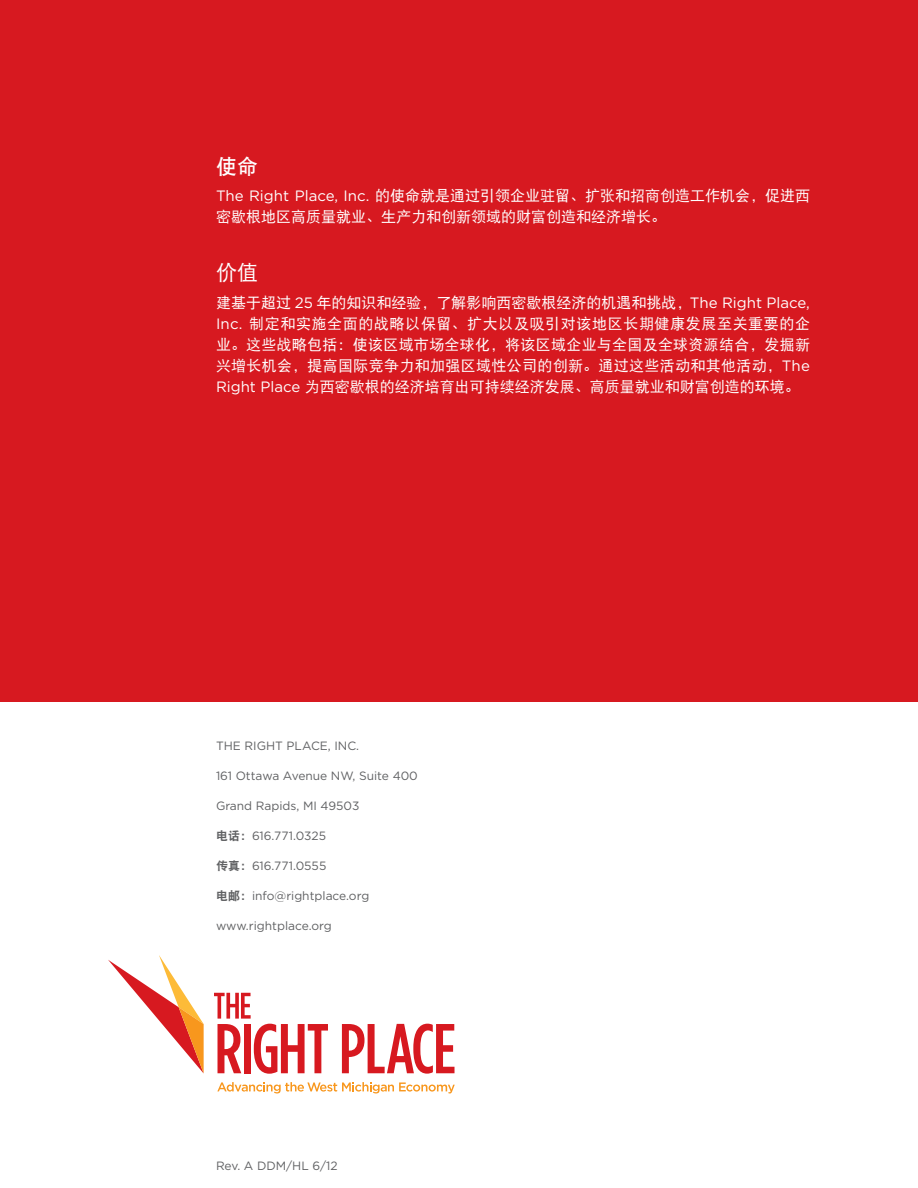
<style>
.page{position:relative;width:918px;height:1188px;background:#fff}
.page>*{position:absolute;margin:0;border:0;box-sizing:border-box;transform-origin:0 0}
.t1{font:21px "DFP Hei W7";color:#fff}
.t2{font:21px "DFP Hei W5";color:#fff}
.t3{font:15px/21px "DFP Hei W5";color:#fff}
.t4{font:12px "Gotham";color:#606163}
.s1{font-family:"Gotham"}
.s2{font-family:"DFP Hei W9"}
</style>
<div class="page">
<div style="left:0;top:0;width:918px;height:702px;background:#d71920"></div>
<svg style="left:342px;top:1024px;width:113px;height:50px"></svg>
<svg style="left:214px;top:993px;width:114px;height:81px"></svg>
<svg style="left:217px;top:1082px;width:238px;height:12px"></svg>
<svg style="left:108px;top:955px;width:96px;height:118px"></svg>
<h1 class="t1" style="left:216px;top:155px;width:43px">使命</h1>
<p class="t3" style="left:216px;top:185px;width:595px"><span class="s1">The Right Place, Inc.</span> 的使命就是通过引领企业驻留、扩张和招商创造工作机会，促进西密歇根地区高质量就业、生产力和创新领域的财富创造和经济增长。</p>
<h1 class="t2" style="left:216px;top:261px;width:43px">价值</h1>
<p class="t3" style="left:216px;top:292px;width:596px;text-align:justify">建基于超过 <span class="s1">25</span> 年的知识和经验，了解影响西密歇根经济的机遇和挑战，<span class="s1">The Right Place, Inc.</span> 制定和实施全面的战略以保留、扩大以及吸引对该地区长期健康发展至关重要的企业。这些战略包括：使该区域市场全球化，将该区域企业与全国及全球资源结合，发掘新兴增长机会，提高国际竞争力和加强区域性公司的创新。通过这些活动和其他活动，<span class="s1">The Right Place</span> 为西密歇根的经济培育出可持续经济发展、高质量就业和财富创造的环境。</p>
<p class="t4" style="left:216px;top:738px;width:145px">THE RIGHT PLACE, INC.</p>
<p class="t4" style="left:216px;top:768px;width:203px">161 Ottawa Avenue NW, Suite 400</p>
<p class="t4" style="left:216px;top:798px;width:145px">Grand Rapids, MI 49503</p>
<p class="t4" style="left:216px;top:828px;width:112px"><span class="s2">电话：</span>616.771.0325</p>
<p class="t4" style="left:216px;top:858px;width:112px"><span class="s2">传真：</span>616.771.0555</p>
<p class="t4" style="left:216px;top:888px;width:155px"><span class="s2">电邮：</span>info@rightplace.org</p>
<p class="t4" style="left:216px;top:918px;width:117px">www.rightplace.org</p>
<p class="t4" style="left:216px;top:1158px;width:123px">Rev. A DDM/HL 6/12</p>
</div>
